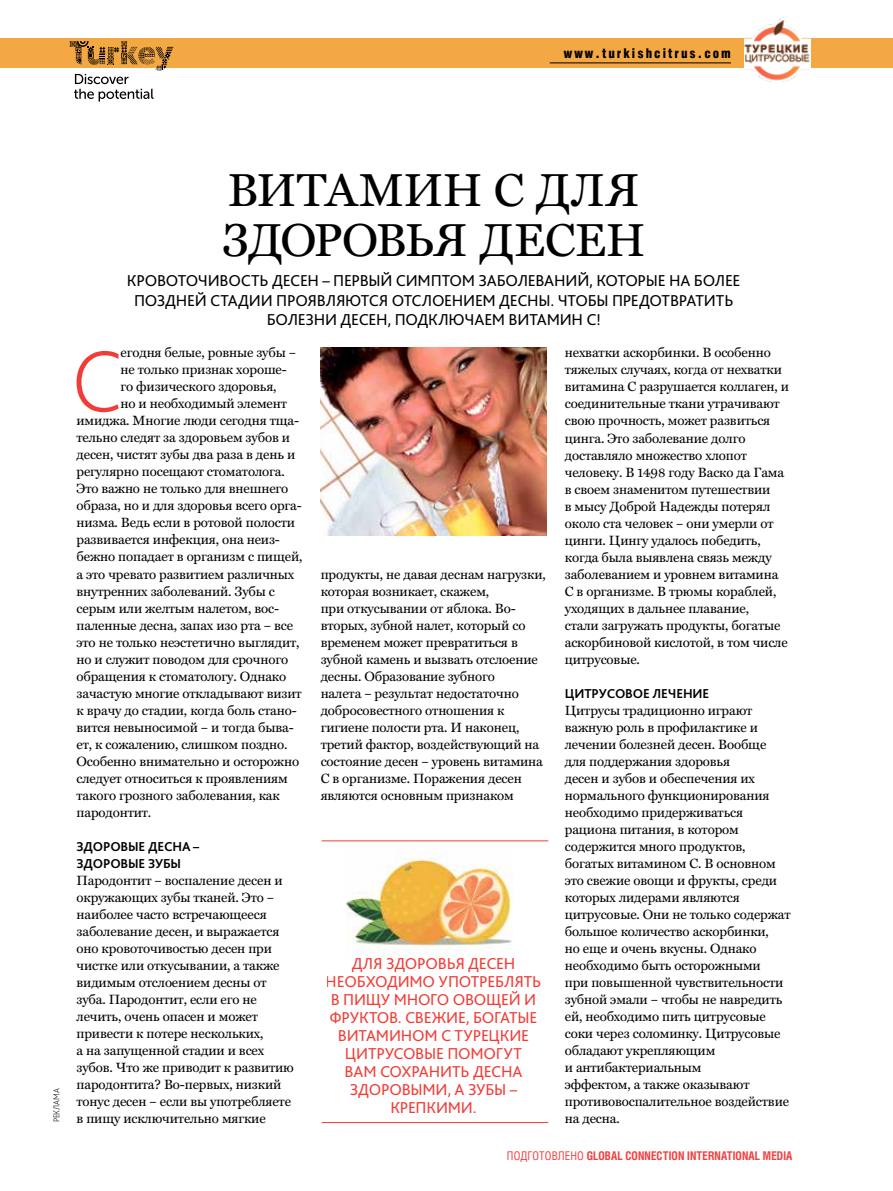
<style>
.page{position:relative;width:893px;height:1191px;background:#fff}
.page>*{position:absolute;margin:0;border:0;box-sizing:border-box;transform-origin:0 0}
.t1{font:200 90.9px "Bliss Pro";color:#f13d37}
.t2{font:46.5px/49.5px "NGT Miller";letter-spacing:-.01em;color:#000}
.t3{font:16.5px/18px "Bliss Pro";letter-spacing:-.01em;color:#f13d37;text-align:center}
.t4{font:16.5px/19.5px "Bliss Pro";letter-spacing:-.01em;color:#000;text-align:center}
.t5{font:13.5px/17px "NGT Miller";letter-spacing:-.01em;color:#000}
.t6{font:700 13.5px/17px "Bliss Pro";letter-spacing:-.01em;color:#000}
.t7{font:900 13.5px "Helios Cond";letter-spacing:.15em;color:#000}
.t8{font:700 12px "Helios Cond";letter-spacing:.01em;color:#f13d3d;scale:.95 1}
.t9{font:200 9px "Bliss Pro";letter-spacing:-.005em;color:#000;scale:.94 1}
.s1{font-weight:400}
</style>
<div class="page">
<div style="left:0;top:38px;width:893px;height:30px;background:#f3a843"></div>
<hr style="left:550px;top:63px;width:181px;height:1px;background:#000">
<img style="left:744px;top:17px;width:66px;height:65px">
<img style="left:346px;top:854px;width:166px;height:98px">
<hr style="left:322px;top:840px;width:226px;height:1px;background:#f13d37">
<img style="left:320px;top:348px;width:227px;height:188px">
<hr style="left:322px;top:1122px;width:226px;height:1px;background:#f13d37">
<svg style="left:70px;top:41px;width:103px;height:61px"></svg>
<p class="t7" style="left:564px;top:46px;width:169px">www.turkishcitrus.com</p>
<p class="t9" style="left:51px;top:1122px;width:37px;rotate:-90deg">РЕКЛАМА</p>
<h2 class="t2" style="left:222px;top:165px;width:425px">ВИТАМИН С ДЛЯ<br>ЗДОРОВЬЯ ДЕСЕН</h2>
<p class="t4" style="left:127px;top:271px;width:615px">КРОВОТОЧИВОСТЬ ДЕСЕН – ПЕРВЫЙ СИМПТОМ ЗАБОЛЕВАНИЙ, КОТОРЫЕ НА БОЛЕЕ<br>ПОЗДНЕЙ СТАДИИ ПРОЯВЛЯЮТСЯ ОТСЛОЕНИЕМ ДЕСНЫ. ЧТОБЫ ПРЕДОТВРАТИТЬ<br>БОЛЕЗНИ ДЕСЕН, ПОДКЛЮЧАЕМ ВИТАМИН С!</p>
<h1 class="t1" style="left:70px;top:325px;width:52px">С</h1>
<p class="t5" style="left:121px;top:344px;width:177px">егодня белые, ровные зубы –</p>
<p class="t5" style="left:121px;top:361px;width:168px">не только признак хороше-</p>
<p class="t5" style="left:121px;top:378px;width:158px">го физического здоровья,</p>
<p class="t5" style="left:121px;top:395px;width:168px">но и необходимый элемент</p>
<p class="t5" style="left:77px;top:412px;width:224px">имиджа. Многие люди сегодня тща-</p>
<p class="t5" style="left:77px;top:429px;width:215px">тельно следят за здоровьем зубов и</p>
<p class="t5" style="left:77px;top:446px;width:220px">десен, чистят зубы два раза в день и</p>
<p class="t5" style="left:77px;top:463px;width:210px">регулярно посещают стоматолога.</p>
<p class="t5" style="left:77px;top:480px;width:213px">Это важно не только для внешнего</p>
<p class="t5" style="left:77px;top:497px;width:227px">образа, но и для здоровья всего орга-</p>
<p class="t5" style="left:77px;top:514px;width:220px">низма. Ведь если в ротовой полости</p>
<p class="t5" style="left:77px;top:531px;width:205px">развивается инфекция, она неиз-</p>
<p class="t5" style="left:77px;top:548px;width:227px">бежно попадает в организм с пищей,</p>
<p class="t5" style="left:77px;top:565px;width:219px">а это чревато развитием различных</p>
<p class="t5" style="left:77px;top:582px;width:200px">внутренних заболеваний. Зубы с</p>
<p class="t5" style="left:77px;top:599px;width:204px">серым или желтым налетом, вос-</p>
<p class="t5" style="left:77px;top:616px;width:218px">паленные десна, запах изо рта – все</p>
<p class="t5" style="left:77px;top:633px;width:224px">это не только неэстетично выглядит,</p>
<p class="t5" style="left:77px;top:650px;width:213px">но и служит поводом для срочного</p>
<p class="t5" style="left:77px;top:667px;width:211px">обращения к стоматологу. Однако</p>
<p class="t5" style="left:77px;top:684px;width:227px">зачастую многие откладывают визит</p>
<p class="t5" style="left:77px;top:701px;width:222px">к врачу до стадии, когда боль стано-</p>
<p class="t5" style="left:77px;top:718px;width:219px">вится невыносимой – и тогда быва-</p>
<p class="t5" style="left:77px;top:735px;width:212px">ет, к сожалению, слишком поздно.</p>
<p class="t5" style="left:77px;top:752px;width:224px">Особенно внимательно и осторожно</p>
<p class="t5" style="left:77px;top:769px;width:213px">следует относиться к проявлениям</p>
<p class="t5" style="left:77px;top:786px;width:205px">такого грозного заболевания, как</p>
<p class="t5" style="left:77px;top:803px;width:76px">пародонтит.</p>
<p class="t6" style="left:77px;top:837px;width:124px">ЗДОРОВЫЕ ДЕСНА –<br>ЗДОРОВЫЕ ЗУБЫ</p>
<p class="t5" style="left:77px;top:871px;width:219px">Пародонтит – воспаление десен и окружающих зубы тканей. Это – наиболее часто встречающееся заболевание десен, и выражается оно кровоточивостью десен при чистке или откусывании, а также видимым отслоением десны от зуба. Пародонтит, если его не лечить, очень опасен и может привести к потере нескольких,<br>а на запущенной стадии и всех зубов. Что же приводит к развитию пародонтита? Во-первых, низкий тонус десен – если вы употребляете в пищу исключительно мягкие</p>
<p class="t5" style="left:321px;top:565px;width:227px">продукты, не давая деснам нагрузки, которая возникает, скажем,<br>при откусывании от яблока. Во&shy;вторых, зубной налет, который со временем может превратиться в зубной камень и вызвать отслоение десны. Образование зубного<br>налета – результат недостаточно добросовестного отношения к гигиене полости рта. И наконец, третий фактор, воздействующий на состояние десен – уровень витамина<br>С в организме. Поражения десен являются основным признаком</p>
<p class="t3" style="left:326px;top:954px;width:217px">ДЛЯ ЗДОРОВЬЯ ДЕСЕН<br>НЕОБХОДИМО УПОТРЕБЛЯТЬ<br>В ПИЩУ МНОГО ОВОЩЕЙ И<br>ФРУКТОВ. СВЕЖИЕ, БОГАТЫЕ<br>ВИТАМИНОМ С ТУРЕЦКИЕ<br>ЦИТРУСОВЫЕ ПОМОГУТ<br>ВАМ СОХРАНИТЬ ДЕСНА<br>ЗДОРОВЫМИ, А ЗУБЫ –<br>КРЕПКИМИ.</p>
<p class="t5" style="left:565px;top:344px;width:226px">нехватки аскорбинки. В особенно тяжелых случаях, когда от нехватки витамина С разрушается коллаген, и соединительные ткани утрачивают свою прочность, может развиться цинга. Это заболевание долго доставляло множество хлопот человеку. В 1498 году Васко да Гама в своем знаменитом путешествии<br>в мысу Доброй Надежды потерял около ста человек – они умерли от цинги. Цингу удалось победить, когда была выявлена связь между заболеванием и уровнем витамина<br>С в организме. В трюмы кораблей, уходящих в дальнее плавание,<br>стали загружать продукты, богатые аскорбиновой кислотой, в том числе цитрусовые.</p>
<p class="t6" style="left:565px;top:684px;width:146px">ЦИТРУСОВОЕ ЛЕЧЕНИЕ</p>
<p class="t5" style="left:565px;top:701px;width:227px">Цитрусы традиционно играют важную роль в профилактике и лечении болезней десен. Вообще для поддержания здоровья<br>десен и зубов и обеспечения их нормального функционирования необходимо придерживаться рациона питания, в котором содержится много продуктов, богатых витамином С. В основном это свежие овощи и фрукты, среди которых лидерами являются цитрусовые. Они не только содержат большое количество аскорбинки,<br>но еще и очень вкусны. Однако необходимо быть осторожными<br>при повышенной чувствительности зубной эмали – чтобы не навредить ей, необходимо пить цитрусовые соки через соломинку. Цитрусовые обладают укрепляющим<br>и антибактериальным<br>эффектом, а также оказывают противовоспалительное воздействие на десна.</p>
<p class="t8" style="left:507px;top:1147px;width:302px"><span class="s1">ПОДГОТОВЛЕНО</span> GLOBAL CONNECTION INTERNATIONAL MEDIA</p>
</div>
